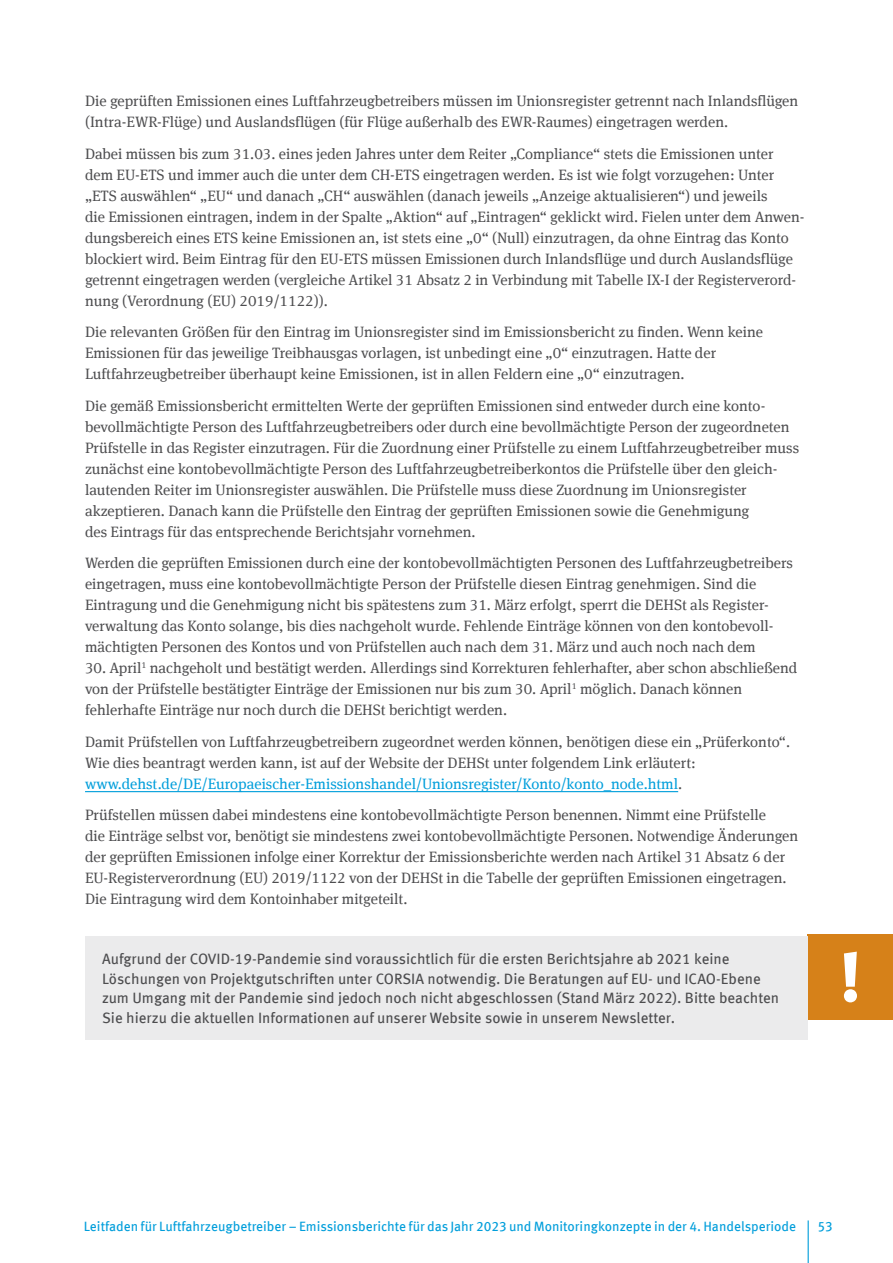
<style>
.page{position:relative;width:893px;height:1263px;background:#fff}
.page>*{position:absolute;margin:0;border:0;box-sizing:border-box;transform-origin:0 0}
.Fließtext{font:15px/21px "Meta Serif Offc";color:#4d4d4f}
.t1{font:15px/19.5px "Meta Offc";color:#4d4d4f}
.t2{font:13.5px "Meta Offc";color:#009edb}
.s1{color:#009edb}
</style>
<div class="page">
<hr style="left:808px;top:1220px;width:1px;height:43px;background:#009edb">
<div style="left:808px;top:934px;width:85px;height:86px;background:#d68119"></div>
<svg style="left:844px;top:952px;width:13px;height:50px"></svg>
<hr style="left:85px;top:791px;width:593px;height:1px;background:#009edb">
<div style="left:85px;top:936px;width:723px;height:104px;background:#ebebec"></div>
<p class="Fließtext" style="left:85px;top:91px;width:715px">Die geprüften Emissionen eines Luftfahrzeugbetreibers müssen im Unionsregister getrennt nach Inlandsflügen (Intra-EWR-Flüge) und Auslandsflügen (für Flüge außerhalb des EWR-Raumes) eingetragen werden.</p>
<p class="Fließtext" style="left:85px;top:143px;width:721px">Dabei müssen bis zum 31.03. eines jeden Jahres unter dem Reiter „Compliance“ stets die Emissionen unter dem EU-ETS und immer auch die unter dem CH-ETS eingetragen werden. Es ist wie folgt vorzugehen: Unter „ETS auswählen“ „EU“ und danach „CH“ auswählen (danach jeweils „Anzeige aktualisieren“) und jeweils<br>die Emissionen eintragen, indem in der Spalte „Aktion“ auf „Eintragen“ geklickt wird. Fielen unter dem Anwen&shy;dungsbereich eines ETS keine Emissionen an, ist stets eine „0“ (Null) einzutragen, da ohne Eintrag das Konto blockiert wird. Beim Eintrag für den EU-ETS müssen Emissionen durch Inlandsflüge und durch Auslandsflüge getrennt eingetragen werden (vergleiche Artikel 31 Absatz 2 in Verbindung mit Tabelle IX-I der Registerverord&shy;nung (Verordnung (EU) 2019/1122)).</p>
<p class="Fließtext" style="left:85px;top:322px;width:679px">Die relevanten Größen für den Eintrag im Unionsregister sind im Emissionsbericht zu finden. Wenn keine<br>Emissionen für das jeweilige Treibhausgas vorlagen, ist unbedingt eine „0“ einzutragen. Hatte der<br>Luftfahrzeugbetreiber überhaupt keine Emissionen, ist in allen Feldern eine „0“ einzutragen.</p>
<p class="Fließtext" style="left:85px;top:395px;width:716px">Die gemäß Emissionsbericht ermittelten Werte der geprüften Emissionen sind entweder durch eine konto&shy;bevollmächtigte Person des Luftfahrzeugbetreibers oder durch eine bevollmächtigte Person der zugeordneten Prüfstelle in das Register einzutragen. Für die Zuordnung einer Prüfstelle zu einem Luftfahrzeugbetreiber muss zunächst eine kontobevollmächtigte Person des Luftfahrzeugbetreiberkontos die Prüfstelle über den gleich&shy;lautenden Reiter im Unionsregister auswählen. Die Prüfstelle muss diese Zuordnung im Unionsregister akzeptieren. Danach kann die Prüfstelle den Eintrag der geprüften Emissionen sowie die Genehmigung<br>des Eintrags für das entsprechende Berichtsjahr vornehmen.</p>
<p class="Fließtext" style="left:85px;top:553px;width:709px">Werden die geprüften Emissionen durch eine der kontobevollmächtigten Personen des Luftfahrzeugbetreibers eingetragen, muss eine kontobevollmächtigte Person der Prüfstelle diesen Eintrag genehmigen. Sind die Eintragung und die Genehmigung nicht bis spätestens zum 31. März erfolgt, sperrt die DEHSt als Register&shy;verwaltung das Konto solange, bis dies nachgeholt wurde. Fehlende Einträge können von den kontobevoll&shy;mächtigten Personen des Kontos und von Prüfstellen auch nach dem 31. März und auch noch nach dem</p>
<p class="Fließtext" style="left:85px;top:658px;width:714px">30. April<sup>1</sup> nachgeholt und bestätigt werden. Allerdings sind Korrekturen fehlerhafter, aber schon abschließend von der Prüfstelle bestätigter Einträge der Emissionen nur bis zum 30. April<sup>1</sup> möglich. Danach können fehlerhafte Einträge nur noch durch die DEHSt berichtigt werden.</p>
<p class="Fließtext" style="left:85px;top:731px;width:707px">Damit Prüfstellen von Luftfahrzeugbetreibern zugeordnet werden können, benötigen diese ein „Prüferkonto“.<br>Wie dies beantragt werden kann, ist auf der Website der DEHSt unter folgendem Link erläutert: <span class="s1">www.dehst.de/DE/Europaeischer-Emissionshandel/Unionsregister/Konto/konto_node.html</span>.</p>
<p class="Fließtext" style="left:85px;top:805px;width:715px">Prüfstellen müssen dabei mindestens eine kontobevollmächtigte Person benennen. Nimmt eine Prüfstelle<br>die Einträge selbst vor, benötigt sie mindestens zwei kontobevollmächtigte Personen. Notwendige Änderungen der geprüften Emissionen infolge einer Korrektur der Emissionsberichte werden nach Artikel 31 Absatz 6 der EU-Registerverordnung (EU) 2019/1122 von der DEHSt in die Tabelle der geprüften Emissionen eingetragen.<br>Die Eintragung wird dem Kontoinhaber mitgeteilt.</p>
<p class="t1" style="left:102px;top:949px;width:679px">Aufgrund der COVID-19-Pandemie sind voraussichtlich für die ersten Berichtsjahre ab 2021 keine Löschungen von Projektgutschriften unter CORSIA notwendig. Die Beratungen auf EU- und ICAO-Ebene zum Umgang mit der Pandemie sind jedoch noch nicht abgeschlossen (Stand März 2022). Bitte beachten Sie hierzu die aktuellen Informationen auf unserer Website sowie in unserem Newsletter.</p>
<p class="t2" style="left:84px;top:1218px;width:714px">Leitfaden für Luftfahrzeugbetreiber – Emissionsberichte für das Jahr 2023 und Monitoringkonzepte in der 4. Handelsperiode</p>
<p class="t2" style="left:817px;top:1218px;width:17px">53</p>
</div>
